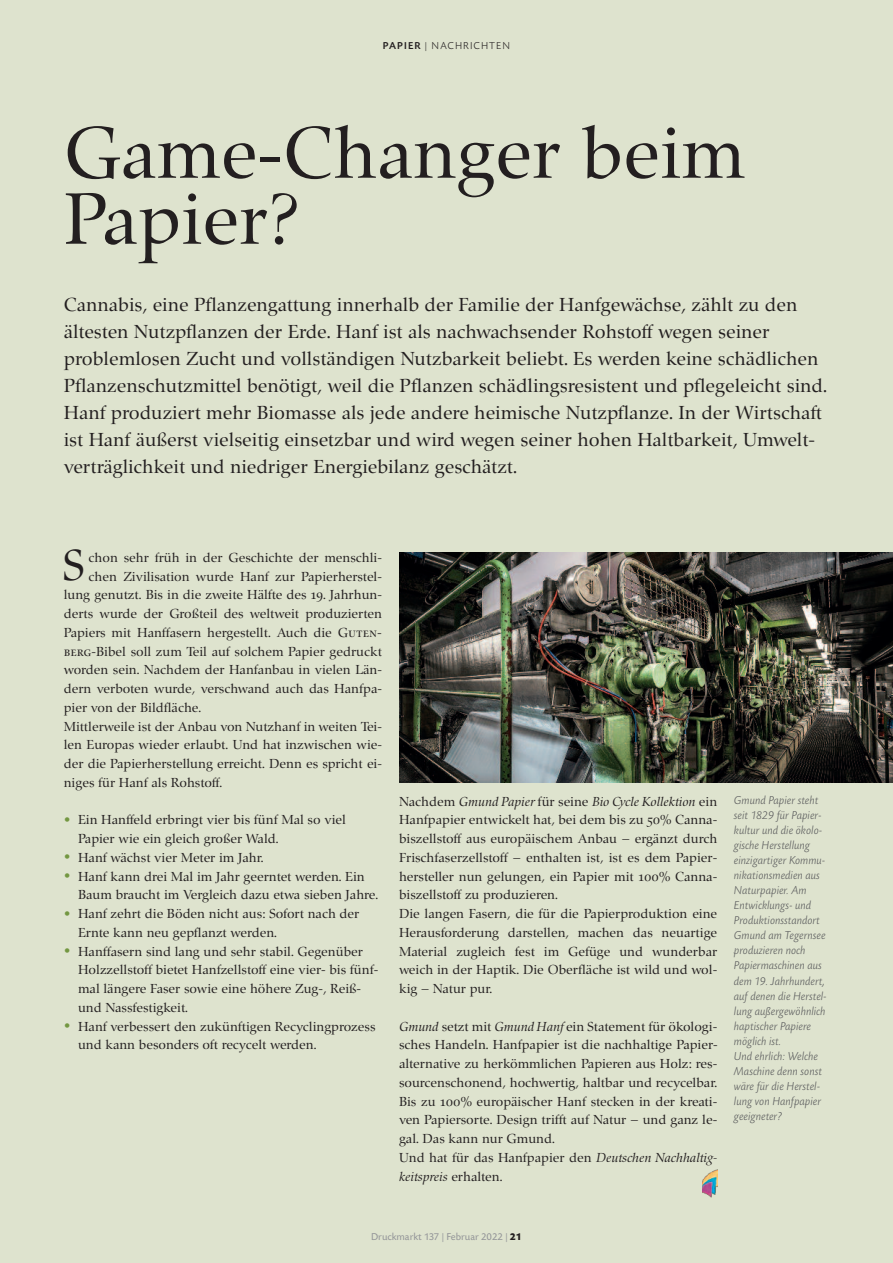
<style>
.page{position:relative;width:893px;height:1263px;background:#dee3ce}
.page>*{position:absolute;margin:0;border:0;box-sizing:border-box;transform-origin:0 0}
.t1{font:75px/66px "Zapf Renais SB";color:#231f20}
.t2{font:45px "Zapf Renais SB";color:#231f20}
.t3{font:19.5px/27px "Zapf Renais SB";color:#231f20}
.t4{font:13.5px/18.8px "Zapf Renais SB";color:#231f20}
.t5{font:13.5px/18.8px "Zapf Renais SB";color:#739741}
.t6{font:italic 300 12px/15px "Today SB";color:#57585a}
.t7{font:10.5px "Today SB";color:#939598}
.t8{font:300 10.5px "Today SB";letter-spacing:.1em;color:#231f20}
.s1{font-weight:500}
.s2{font-family:"Zapf Renais SB Caps"}
.s3{font-style:italic}
.s4{font-weight:700;color:#231f20}
</style>
<div class="page">
<img style="left:399px;top:553px;width:494px;height:230px">
<img style="left:702px;top:1170px;width:15px;height:27px">
<p class="t8" style="left:383px;top:40px;width:129px"><span class="s1">PAPIER</span> | NACHRICHTEN</p>
<h1 class="t1" style="left:64px;top:119px;width:683px">Game-Changer beim<br>Papier?</h1>
<p class="t3" style="left:64px;top:290px;width:765px">Cannabis, eine Pflanzengattung innerhalb der Familie der Hanfgewächse, zählt zu den ältesten Nutzpflanzen der Erde. Hanf ist als nachwachsender Rohstoff wegen seiner problemlosen Zucht und vollständigen Nutzbarkeit beliebt. Es werden keine schädlichen Pflanzenschutzmittel benötigt, weil die Pflanzen schädlingsresistent und pflegeleicht sind.<br>Hanf produziert mehr Biomasse als jede andere heimische Nutzpflanze. In der Wirtschaft ist Hanf äußerst vielseitig einsetzbar und wird wegen seiner hohen Haltbarkeit, Umwelt&shy;verträglichkeit und niedriger Energiebilanz geschätzt.</p>
<h2 class="t2" style="left:62px;top:538px;width:24px">S</h2>
<p class="t4" style="left:89px;top:548px;width:295px">chon sehr früh in der Geschichte der menschli-</p>
<p class="t4" style="left:89px;top:566px;width:295px">chen Zivilisation wurde Hanf zur Papierherstel-</p>
<p class="t4" style="left:64px;top:585px;width:320px">lung genutzt. Bis in die zweite Hälfte des <span class="s2">19</span>. Jahrhun-</p>
<p class="t4" style="left:64px;top:604px;width:320px">derts wurde der Großteil des weltweit produzierten</p>
<p class="t4" style="left:64px;top:623px;width:320px">Papiers mit Hanffasern hergestellt. Auch die <span class="s2">Guten-</span></p>
<p class="t4" style="left:64px;top:641px;width:320px"><span class="s2">berg</span>-Bibel soll zum Teil auf solchem Papier gedruckt</p>
<p class="t4" style="left:64px;top:660px;width:320px">worden sein. Nachdem der Hanfanbau in vielen Län-</p>
<p class="t4" style="left:64px;top:679px;width:320px">dern verboten wurde, verschwand auch das Hanfpa-</p>
<p class="t4" style="left:64px;top:698px;width:139px">pier von der Bildfläche.</p>
<p class="t4" style="left:64px;top:716px;width:320px">Mittlerweile ist der Anbau von Nutzhanf in weiten Tei-</p>
<p class="t4" style="left:64px;top:735px;width:320px">len Europas wieder erlaubt. Und hat inzwischen wie-</p>
<p class="t4" style="left:64px;top:754px;width:320px">der die Papierherstellung erreicht. Denn es spricht ei-</p>
<p class="t4" style="left:64px;top:773px;width:160px">niges für Hanf als Rohstoff.</p>
<p class="t4" style="left:78px;top:810px;width:302px">Ein Hanffeld erbringt vier bis fünf Mal so viel Papier wie ein gleich großer Wald.<br>Hanf wächst vier Meter im Jahr.<br>Hanf kann drei Mal im Jahr geerntet werden. Ein Baum braucht im Vergleich dazu etwa sieben Jahre.<br>Hanf zehrt die Böden nicht aus: Sofort nach der Ernte kann neu gepflanzt werden.<br>Hanffasern sind lang und sehr stabil. Gegenüber Holzzellstoff bietet Hanfzellstoff eine vier- bis fünf&shy;mal längere Faser sowie eine höhere Zug-, Reiß&shy;und Nassfestigkeit.<br>Hanf verbessert den zukünftigen Recyclingprozess und kann besonders oft recycelt werden.</p>
<p class="t5" style="left:64px;top:810px;width:8px">•</p>
<p class="t5" style="left:64px;top:847px;width:8px">• •</p>
<p class="t5" style="left:64px;top:903px;width:8px">•</p>
<p class="t5" style="left:64px;top:941px;width:8px">•</p>
<p class="t5" style="left:64px;top:1016px;width:8px">•</p>
<p class="t4" style="left:399px;top:791px;width:320px">Nachdem <span class="s3">Gmund Papier</span> für seine <span class="s3">Bio Cycle Kollektion</span> ein Hanfpapier entwickelt hat, bei dem bis zu <span class="s2">50%</span> Canna&shy;biszellstoff aus europäischem Anbau – ergänzt durch Frischfaserzellstoff – enthalten ist, ist es dem Papier&shy;hersteller nun gelungen, ein Papier mit <span class="s2">100</span>% Canna&shy;biszellstoff zu produzieren.<br>Die langen Fasern, die für die Papierproduktion eine Herausforderung darstellen, machen das neuartige Material zugleich fest im Gefüge und wunderbar weich in der Haptik. Die Oberfläche ist wild und wol&shy;kig – Natur pur.</p>
<p class="t4" style="left:399px;top:1016px;width:320px"><span class="s3">Gmund</span> setzt mit <span class="s3">Gmund Hanf</span> ein Statement für ökologi&shy;sches Handeln. Hanfpapier ist die nachhaltige Papier&shy;alternative zu herkömmlichen Papieren aus Holz: res&shy;sourcenschonend, hochwertig, haltbar und recycelbar.<br>Bis zu <span class="s2">100</span>% europäischer Hanf stecken in der kreati&shy;ven Papiersorte. Design trifft auf Natur – und ganz le&shy;gal. Das kann nur Gmund.<br>Und hat für das Hanfpapier den <span class="s3">Deutschen Nachhaltig&shy;keitspreis</span> erhalten.</p>
<p class="t6" style="left:734px;top:793px;width:94px">Gmund Papier steht seit 1829 für Papier&shy;kultur und die ökolo&shy;gische Herstellung einzigartiger Kommu&shy;nikationsmedien aus<br>Naturpapier. Am<br>Entwicklungs- und<br>Produktionsstandort<br>Gmund am Tegernsee produzieren noch<br>Papiermaschinen aus dem 19. Jahrhundert, auf denen die Herstel&shy;lung außergewöhnlich haptischer Papiere möglich ist.<br>Und ehrlich: Welche<br>Maschine denn sonst wäre für die Herstel&shy;lung von Hanfpapier geeigneter?</p>
<p class="t7" style="left:371px;top:1230px;width:152px">Druckmarkt 137 | Februar 2022 | <span class="s4">21</span></p>
</div>
